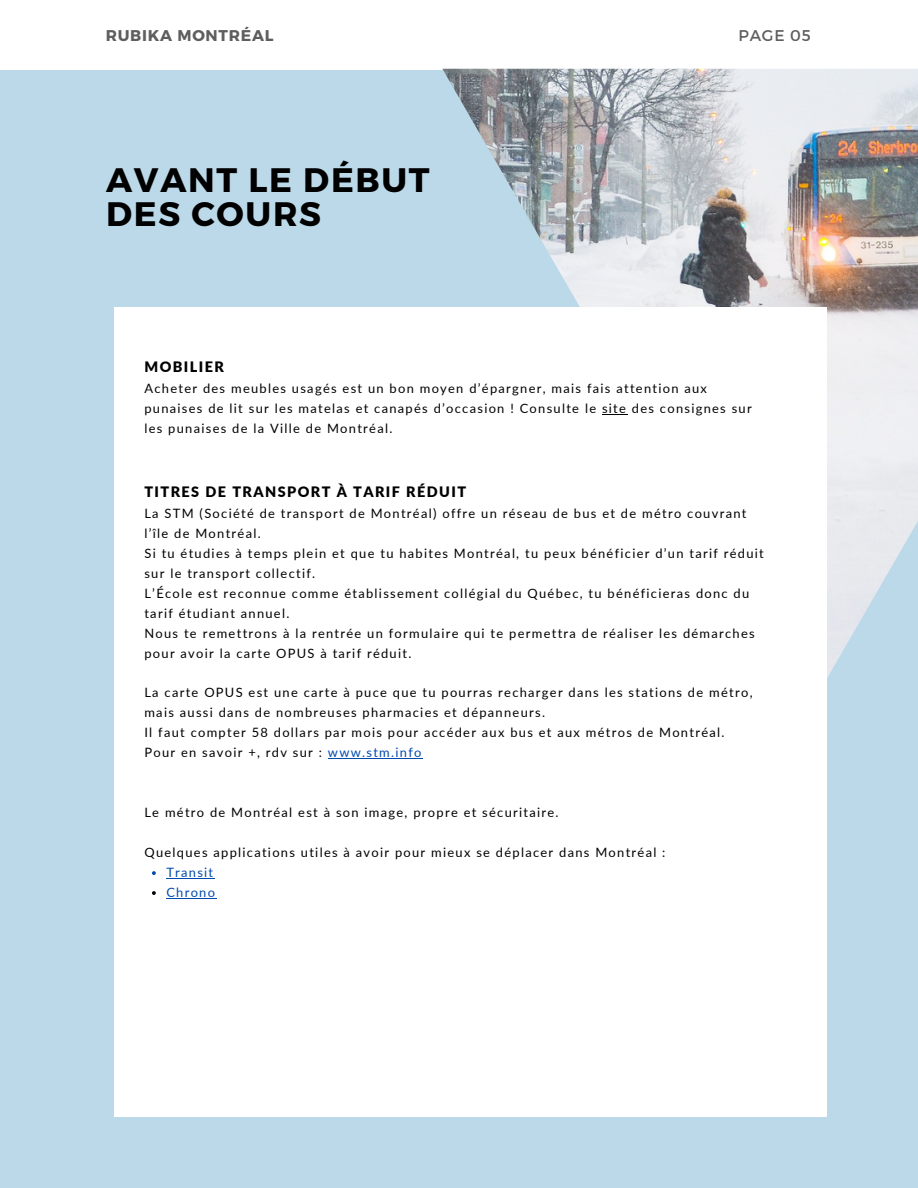
<style>
.page{position:relative;width:918px;height:1188px;background:#bcd9e9}
.page>*{position:absolute;margin:0;border:0;box-sizing:border-box;transform-origin:0 0}
.t1{font:700 33.9px/33.9px "Montserrat";letter-spacing:.05em;color:#000}
.t2{font:700 15.6px "Montserrat";letter-spacing:.05em;color:#5e5e5e}
.t3{font:15.6px "Montserrat";letter-spacing:.05em;color:#5e5e5e}
.t4{font:900 14.4px "Lato";letter-spacing:.1em;color:#000}
.t5{font:12.9px/20px "Lato";letter-spacing:.1em;color:#000}
.t6{font:12.9px/20px "Lato";letter-spacing:.1em;color:#004aad}
.s1{color:#004aad}
</style>
<div class="page">
<div style="left:0;top:0;width:918px;height:70px;background:#fff"></div>
<img style="left:442px;top:69px;width:476px;height:638px">
<div style="left:114px;top:307px;width:712px;height:810px;background:#fff"></div>
<svg style="left:602px;top:414px;width:25px;height:1px"></svg>
<hr style="left:328px;top:758px;width:95px;height:1px;background:#004aad">
<svg style="left:152px;top:871px;width:4px;height:4px"></svg>
<hr style="left:166px;top:878px;width:49px;height:1px;background:#004aad">
<svg style="left:152px;top:891px;width:4px;height:4px"></svg>
<hr style="left:166px;top:898px;width:50px;height:1px;background:#004aad">
<p class="t2" style="left:106px;top:25px;width:169px">RUBIKA MONTRÉAL</p>
<p class="t3" style="left:739px;top:25px;width:74px">PAGE 05</p>
<h1 class="t1" style="left:106px;top:162px;width:325px">AVANT LE DÉBUT<br>DES COURS</h1>
<p class="t4" style="left:144px;top:358px;width:81px">MOBILIER</p>
<p class="t5" style="left:144px;top:378px;width:609px">Acheter des meubles usagés est un bon moyen d’épargner, mais fais attention aux punaises de lit sur les matelas et canapés d’occasion ! Consulte le site des consignes sur les punaises de la Ville de Montréal.</p>
<p class="t4" style="left:144px;top:483px;width:323px">TITRES DE TRANSPORT À TARIF RÉDUIT</p>
<p class="t5" style="left:144px;top:503px;width:621px">La STM (Société de transport de Montréal) offre un réseau de bus et de métro couvrant l’île de Montréal.<br>Si tu étudies à temps plein et que tu habites Montréal, tu peux bénéficier d’un tarif réduit sur le transport collectif.<br>L’École est reconnue comme établissement collégial du Québec, tu bénéficieras donc du tarif étudiant annuel.<br>Nous te remettrons à la rentrée un formulaire qui te permettra de réaliser les démarches pour avoir la carte OPUS à tarif réduit.</p>
<p class="t5" style="left:144px;top:682px;width:610px">La carte OPUS est une carte à puce que tu pourras recharger dans les stations de métro, mais aussi dans de nombreuses pharmacies et dépanneurs.<br>Il faut compter 58 dollars par mois pour accéder aux bus et aux métros de Montréal.<br>Pour en savoir +, rdv sur : <span class="s1">www.stm.info</span></p>
<p class="t5" style="left:144px;top:802px;width:416px">Le métro de Montréal est à son image, propre et sécuritaire.</p>
<p class="t5" style="left:144px;top:842px;width:523px">Quelques applications utiles à avoir pour mieux se déplacer dans Montréal :</p>
<p class="t6" style="left:166px;top:862px;width:50px">Transit<br>Chrono</p>
</div>
